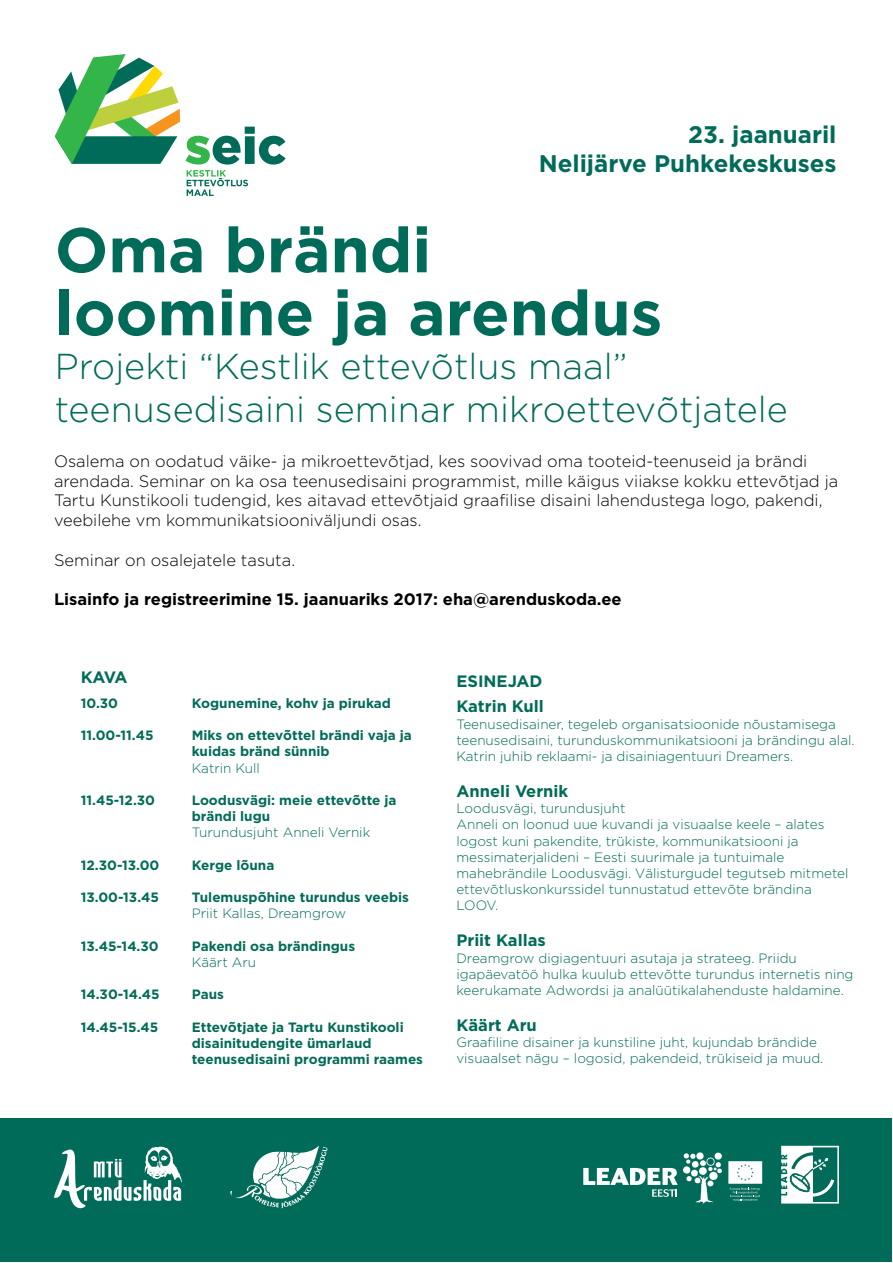
<style>
.page{position:relative;width:893px;height:1263px;background:#fff}
.page>*{position:absolute;margin:0;border:0;box-sizing:border-box;transform-origin:0 0}
.t1{font:700 63px/63px "Gotham";color:#006b59}
.t2{font:300 36px/43.2px "Gotham";color:#006b59}
.t3{font:700 24px/28.8px "Gotham";color:#006b59;text-align:right}
.t4{font:300 16.5px/19.8px "Gotham";color:#000}
.t5{font:700 16.5px "Gotham";color:#000}
.t6{font:700 16.5px/25.2px "Gotham";color:#006b59}
.t7{font:300 13.5px/16.2px "Gotham";color:#006b59}
.t8{font:700 13.5px/16.2px "Gotham";color:#006b59}
</style>
<div class="page">
<div style="left:1px;top:1118px;width:891px;height:144px;background:#006b59"></div>
<svg style="left:55px;top:54px;width:231px;height:142px"></svg>
<svg style="left:54px;top:1147px;width:128px;height:61px"></svg>
<svg style="left:583px;top:1152px;width:139px;height:52px"></svg>
<svg style="left:728px;top:1161px;width:34px;height:40px"></svg>
<svg style="left:781px;top:1146px;width:58px;height:57px"></svg>
<svg style="left:230px;top:1146px;width:98px;height:62px"></svg>
<h3 class="t3" style="left:539px;top:119px;width:299px">23. jaanuaril<br>Nelijärve Puhkekeskuses</h3>
<h1 class="t1" style="left:55px;top:217px;width:609px">Oma brändi loomine ja arendus</h1>
<h2 class="t2" style="left:55px;top:344px;width:735px">Projekti “Kestlik ettevõtlus maal” teenusedisaini seminar mikroettevõtjatele</h2>
<p class="t4" style="left:54px;top:451px;width:786px">Osalema on oodatud väike- ja mikroettevõtjad, kes soovivad oma tooteid-teenuseid ja brändi arendada. Seminar on ka osa teenusedisaini programmist, mille käigus viiakse kokku ettevõtjad ja Tartu Kunstikooli tudengid, kes aitavad ettevõtjaid graafilise disaini lahendustega logo, pakendi, veebilehe vm kommunikatsiooniväljundi osas.</p>
<p class="t4" style="left:54px;top:550px;width:243px">Seminar on osalejatele tasuta.</p>
<p class="t5" style="left:54px;top:590px;width:569px">Lisainfo ja registreerimine 15. jaanuariks 2017: eha@arenduskoda.ee</p>
<p class="t6" style="left:81px;top:664px;width:48px">KAVA</p>
<p class="t8" style="left:81px;top:694px;width:39px">10.30</p>
<p class="t8" style="left:192px;top:694px;width:201px">Kogunemine, kohv ja pirukad</p>
<p class="t8" style="left:81px;top:727px;width:74px">11.00-11.45</p>
<p class="t8" style="left:192px;top:727px;width:222px">Miks on ettevõttel brändi vaja ja kuidas bränd sünnib</p>
<p class="t7" style="left:192px;top:759px;width:70px">Katrin Kull</p>
<p class="t8" style="left:81px;top:792px;width:76px">11.45-12.30</p>
<p class="t8" style="left:192px;top:792px;width:206px">Loodusvägi: meie ettevõtte ja brändi lugu</p>
<p class="t7" style="left:192px;top:824px;width:180px">Turundusjuht Anneli Vernik</p>
<p class="t8" style="left:81px;top:856px;width:80px">12.30-13.00</p>
<p class="t8" style="left:192px;top:856px;width:84px">Kerge lõuna</p>
<p class="t8" style="left:81px;top:889px;width:80px">13.00-13.45</p>
<p class="t8" style="left:192px;top:889px;width:219px">Tulemuspõhine turundus veebis</p>
<p class="t7" style="left:192px;top:905px;width:156px">Priit Kallas, Dreamgrow</p>
<p class="t8" style="left:81px;top:937px;width:79px">13.45-14.30</p>
<p class="t8" style="left:192px;top:937px;width:165px">Pakendi osa brändingus</p>
<p class="t7" style="left:192px;top:954px;width:66px">Käärt Aru</p>
<p class="t8" style="left:81px;top:986px;width:80px">14.30-14.45</p>
<p class="t8" style="left:192px;top:986px;width:34px">Paus</p>
<p class="t8" style="left:81px;top:1018px;width:79px">14.45-15.45</p>
<p class="t8" style="left:192px;top:1018px;width:233px">Ettevõtjate ja Tartu Kunstikooli disainitudengite ümarlaud teenusedisaini programmi raames</p>
<p class="t6" style="left:456px;top:668px;width:89px">ESINEJAD<br>Katrin Kull</p>
<p class="t7" style="left:456px;top:716px;width:400px">Teenusedisainer, tegeleb organisatsioonide nõustamisega teenusedisaini, turunduskommunikatsiooni ja brändingu alal.<br>Katrin juhib reklaami- ja disainiagentuuri Dreamers.</p>
<p class="t6" style="left:456px;top:778px;width:113px">Anneli Vernik</p>
<p class="t7" style="left:456px;top:800px;width:394px">Loodusvägi, turundusjuht<br>Anneli on loonud uue kuvandi ja visuaalse keele – alates logost kuni pakendite, trükiste, kommunikatsiooni ja messimaterjalideni – Eesti suurimale ja tuntuimale mahebrändile Loodusvägi. Välisturgudel tegutseb mitmetel ettevõtluskonkurssidel tunnustatud ettevõte brändina LOOV.</p>
<p class="t6" style="left:456px;top:927px;width:91px">Priit Kallas</p>
<p class="t7" style="left:456px;top:950px;width:399px">Dreamgrow digiagentuuri asutaja ja strateeg. Priidu igapäevatöö hulka kuulub ettevõtte turundus internetis ning keerukamate Adwordsi ja analüütikalahenduste haldamine.</p>
<p class="t6" style="left:456px;top:1012px;width:82px">Käärt Aru</p>
<p class="t7" style="left:456px;top:1034px;width:368px">Graafiline disainer ja kunstiline juht, kujundab brändide visuaalset nägu – logosid, pakendeid, trükiseid ja muud.</p>
</div>
